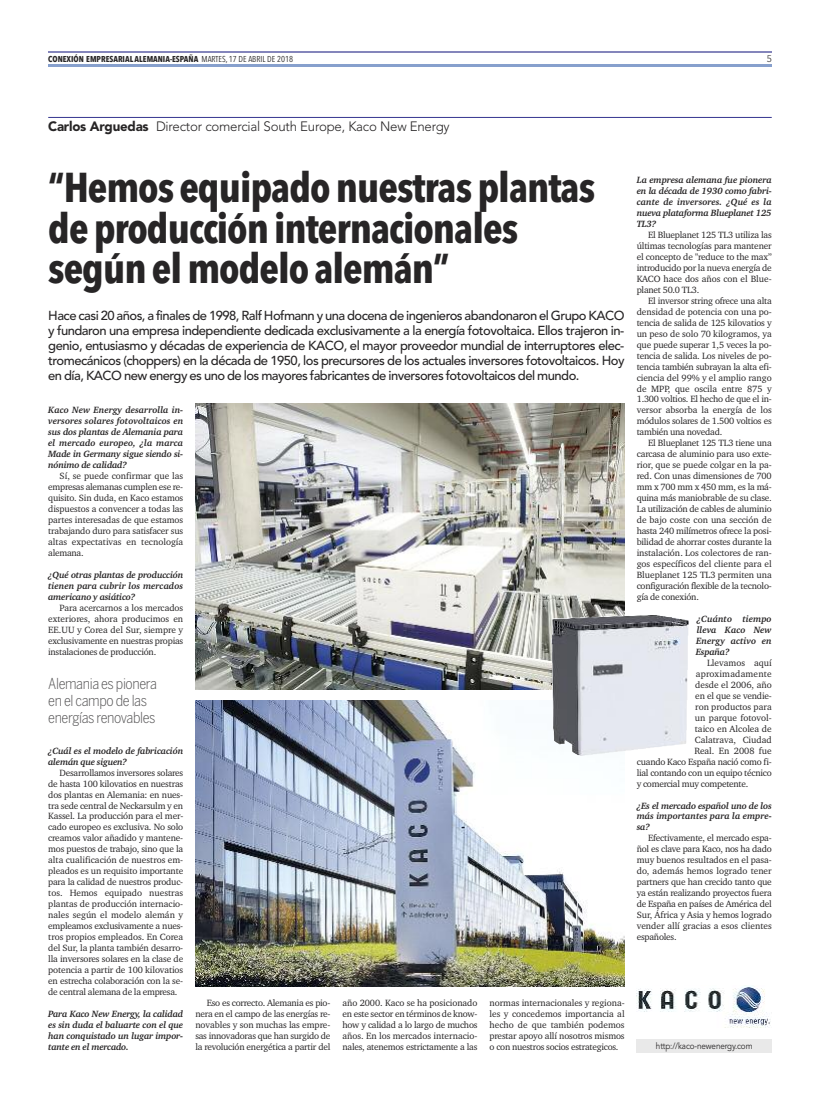
<style>
.page{position:relative;width:820px;height:1103px;background:#fff}
.page>*{position:absolute;margin:0;border:0;box-sizing:border-box;transform-origin:0 0}
.t1{font:700 41.3px/40.1px "Avenir Next Condensed";letter-spacing:-.025em;color:#272526}
.t2{font:300 15px/17px "Benton Sans Cond";letter-spacing:-.025em;color:#525152}
.t3{font:300 13.5px "Avenir";letter-spacing:-.015em;color:#272526}
.t4{font:500 13px/15px "Avenir";letter-spacing:-.04em;color:#272526;text-align:justify}
.t5{font:300 9.5px "Avenir";color:#272526}
.t6{font:9.3px/11px "Charter IT Cby BT";letter-spacing:-.025em;color:#272526;text-align:justify}
.t7{font:italic 700 9.3px/11px "Charter IT Cby BT";letter-spacing:-.02em;color:#272526;text-align:justify}
.t8{font:9.3px "Charter IT Cby BT";color:#272526}
.t9{font:9.3px "Charter IT Cby BT";letter-spacing:.02em;color:#272526}
.t10{font:9px "Avenir";letter-spacing:-.015em;color:#272526;scale:.9 1}
.t11{font:700 8.5px "Avenir Next Condensed";color:#272526}
.s1{font-weight:400}
.s2{font-weight:900}
</style>
<div class="page">
<hr style="left:48px;top:65px;width:723px;height:2px;background:#87a0cd">
<hr style="left:48px;top:51px;width:723px;height:1px;background:#8485bb">
<div style="left:636px;top:1039px;width:135px;height:14px;background:#e9e9e9"></div>
<hr style="left:48px;top:117px;width:723px;height:1px;background:#33358f">
<img style="left:195px;top:700px;width:429px;height:286px">
<img style="left:195px;top:403px;width:429px;height:286px">
<img style="left:551px;top:614px;width:137px;height:141px">
<img style="left:636px;top:985px;width:135px;height:43px">
<p class="t11" style="left:48px;top:53px;width:246px">CONEXIÓN EMPRESARIAL ALEMANIA-ESPAÑA <span class="s1">MARTES, 17 DE ABRIL DE 2018</span></p>
<p class="t5" style="left:766px;top:53px;width:6px">5</p>
<h3 class="t3" style="left:48px;top:118px;width:403px"><span class="s2">Carlos Arguedas</span> Director comercial South Europe, Kaco New Energy</h3>
<h1 class="t1" style="left:48px;top:168px;width:548px">“Hemos equipadonuestrasplantas deproduccióninternacionales segúnelmodelo alemán”</h1>
<p class="t4" style="left:48px;top:307px;width:577px">Hace casi 20 años, a finales de 1998, Ralf Hofmann y una docena de ingenieros abandonaron el Grupo KACO y fundaron una empresa independiente dedicada exclusivamente a la energía fotovoltaica. Ellos trajeron in&shy;genio, entusiasmo y décadas de experiencia de KACO, el mayor proveedor mundial de interruptores elec&shy;tromecánicos (choppers) en la década de 1950, los precursores de los actuales inversores fotovoltaicos. Hoy en día, KACO new energy es uno de los mayores fabricantes de inversores fotovoltaicos del mundo.</p>
<p class="t7" style="left:48px;top:405px;width:136px">Kaco New Energy desarrolla in&shy;versores solares fotovoltaicos en sus dos plantas de Alemania para el mercado europeo, ¿la marca Made in Germany sigue siendo si&shy;nónimo de calidad?</p>
<p class="t6" style="left:48px;top:471px;width:136px;text-indent:11px">Sí, se puede confirmar que las empresas alemanas cumplen ese re&shy;quisito. Sin duda, en Kaco estamos dispuestos a convencer a todas las partes interesadas de que estamos trabajando duro para satisfacer sus altas expectativas en tecnología alemana.</p>
<p class="t7" style="left:48px;top:570px;width:136px">¿Qué otras plantas de producción tienen para cubrir los mercados americano y asiático?</p>
<p class="t6" style="left:48px;top:603px;width:136px;text-indent:11px">Para acercarnos a los mercados exteriores, ahora producimos en EE.UU y Corea del Sur, siempre y exclusivamente en nuestras propias instalaciones de producción.</p>
<h2 class="t2" style="left:48px;top:674px;width:110px">Alemania es pionera en el campo de las energías renovables</h2>
<p class="t7" style="left:48px;top:746px;width:136px">¿Cuál es el modelo de fabricación alemán que siguen?</p>
<p class="t6" style="left:48px;top:767px;width:137px;text-indent:11px">Desarrollamos inversores solares de hasta 100 kilovatios en nuestras dos plantas en Alemania: en nues&shy;tra sede central de Neckarsulm y en Kassel. La producción para el mer&shy;cado europeo es exclusiva. No solo creamos valor añadido y mantene&shy;mos puestos de trabajo, sino que la alta cualificación de nuestros em&shy;pleados es un requisito importante para la calidad de nuestros produc&shy;tos. Hemos equipado nuestras plantas de producción internacio&shy;nales según el modelo alemán y empleamos exclusivamente a nues&shy;tros propios empleados. En Corea del Sur, la planta también desarro&shy;lla inversores solares en la clase de potencia a partir de 100 kilovatios en estrecha colaboración con la se&shy;de central alemana de la empresa.</p>
<p class="t7" style="left:48px;top:1009px;width:136px">Para Kaco New Energy, la calidad es sin duda el baluarte con el que han conquistado un lugar impor&shy;tante en el mercado.</p>
<p class="t6" style="left:195px;top:998px;width:136px;text-indent:11px">Eso es correcto. Alemania es pio&shy;nera en el campo de las energías re&shy;novables y son muchas las empre&shy;sas innovadoras que han surgido de la revolución energética a partir del</p>
<p class="t6" style="left:342px;top:998px;width:136px">año 2000. Kaco se ha posicionado en este sector en términos de know&shy;how y calidad a lo largo de muchos años. En los mercados internacio&shy;nales, atenemos estrictamente a las</p>
<p class="t6" style="left:489px;top:998px;width:136px">normas internacionales y regiona&shy;les y concedemos importancia al hecho de que también podemos prestar apoyo allí nosotros mismos o con nuestros socios estrategicos.</p>
<p class="t7" style="left:636px;top:175px;width:136px">La empresa alemana fue pionera en la década de 1930 como fabri&shy;cante de inversores. ¿Qué es la nueva plataforma Blueplanet 125<br>TL3?</p>
<p class="t6" style="left:636px;top:230px;width:136px;text-indent:11px">El Blueplanet 125 TL3 utiliza las últimas tecnologías para mantener el concepto de "reduce to the max” introducido por la nueva energía de KACO hace dos años con el Blue&shy;planet 50.0 TL3.</p>
<p class="t6" style="left:636px;top:296px;width:136px;text-indent:11px">El inversor string ofrece una alta densidad de potencia con una po&shy;tencia de salida de 125 kilovatios y un peso de solo 70 kilogramos, ya que puede superar 1,5 veces la po&shy;tencia de salida. Los niveles de po&shy;tencia también subrayan la alta efi&shy;ciencia del 99% y el amplio rango de MPP, que oscila entre 875 y 1.300 voltios. El hecho de que el in&shy;versor absorba la energía de los módulos solares de 1.500 voltios es también una novedad.</p>
<p class="t6" style="left:636px;top:438px;width:136px;text-indent:11px">El Blueplanet 125 TL3 tiene una carcasa de aluminio para uso exte&shy;rior, que se puede colgar en la pa&shy;red. Con unas dimensiones de 700 mm x 700 mm x 450 mm, es la má&shy;quina más maniobrable de su clase.<br>La utilización de cables de aluminio de bajo coste con una sección de hasta 240 milímetros ofrece la posi&shy;bilidad de ahorrar costes durante la instalación. Los colectores de ran&shy;gos específicos del cliente para el Blueplanet 125 TL3 permiten una configuración flexible de la tecnolo&shy;gía de conexión.</p>
<p class="t7" style="left:695px;top:614px;width:77px">¿Cuánto tiempo lleva Kaco New Energy activo en España?</p>
<p class="t8" style="left:706px;top:659px;width:66px">Llevamos aquí</p>
<p class="t9" style="left:695px;top:670px;width:77px">aproximadamente</p>
<p class="t8" style="left:695px;top:681px;width:78px">desde el 2006, año</p>
<p class="t6" style="left:695px;top:691px;width:78px">en el que se vendie-</p>
<p class="t8" style="left:695px;top:703px;width:78px">ron productos para</p>
<p class="t8" style="left:694px;top:714px;width:78px">un parque fotovol-</p>
<p class="t8" style="left:694px;top:725px;width:78px">taico en Alcolea de</p>
<p class="t8" style="left:694px;top:736px;width:78px">Calatrava, Ciudad</p>
<p class="t8" style="left:694px;top:747px;width:79px">Real. En 2008 fue</p>
<p class="t6" style="left:636px;top:756px;width:136px">cuando Kaco España nació como fi-</p>
<p class="t6" style="left:636px;top:767px;width:136px">lial contando con un equipo técnico</p>
<p class="t6" style="left:636px;top:778px;width:113px">y comercial muy competente.</p>
<p class="t7" style="left:636px;top:800px;width:136px">¿Es el mercado español uno de los más importantes para la empre&shy;sa?</p>
<p class="t6" style="left:636px;top:833px;width:136px;text-indent:11px">Efectivamente, el mercado espa&shy;ñol es clave para Kaco, nos ha dado muy buenos resultados en el pasa&shy;do, además hemos logrado tener partners que han crecido tanto que ya están realizando proyectos fuera de España en países de América del Sur, África y Asia y hemos logrado vender allí gracias a esos clientes españoles.</p>
<p class="t10" style="left:655px;top:1041px;width:109px">http://kaco-newenergy.com</p>
</div>
